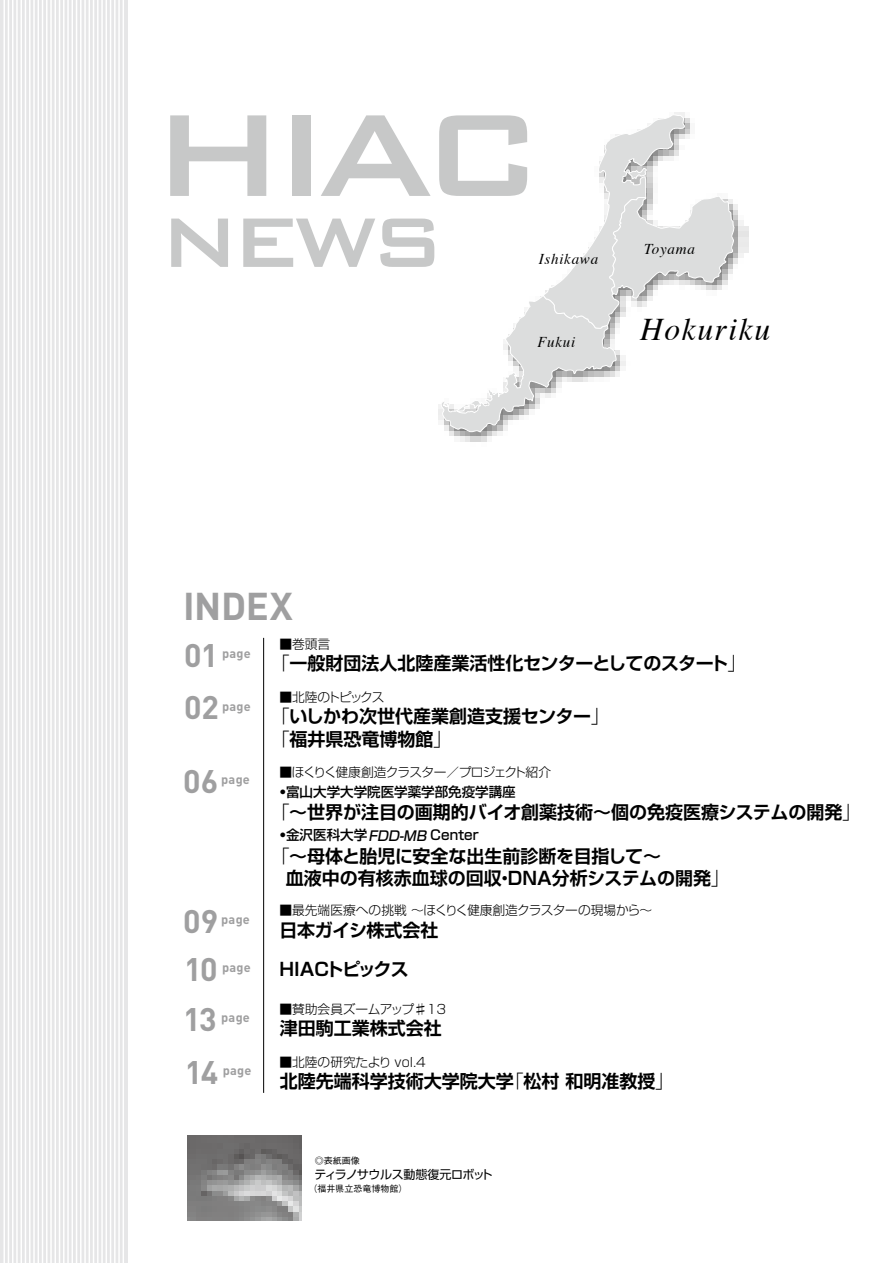
<style>
.page{position:relative;width:893px;height:1263px;background:#fff}
.page>*{position:absolute;margin:0;border:0;box-sizing:border-box;transform-origin:0 0}
.t1{font:500 156px "Bank Gothic";color:#c7c8c8}
.t2{font:500 93.6px "Bank Gothic";color:#c7c8c8}
.t3{font:700 38.25px "DIN";letter-spacing:-.01em;color:#9f9fa0}
.t4{font:700 32.25px "DIN";letter-spacing:-.025em;color:#9f9fa0}
.t5{font:italic 31.5px "Times";letter-spacing:.05em;color:#000}
.t6{font:700 18px/22.8px "Shin Go Pro De";color:#000}
.t7{font:700 18px "Shin Go Pro De";letter-spacing:-.02em;color:#000}
.t8{font:700 18px "Shin Go Pro De";letter-spacing:-.045em;color:#000}
.t9{font:italic 15px "Times";letter-spacing:.05em;color:#000}
.t10{font:500 13.5px "Shin Go Pro";color:#000}
.t11{font:italic 500 13.5px "Shin Go Pro";color:#000}
.t12{font:300 12.75px "Shin Go Pro";color:#000}
.t13{font:700 12.75px "DIN";letter-spacing:.02em;color:#9f9fa0}
.t14{font:300 12.75px "Shin Go Pro";letter-spacing:-.065em;color:#000}
.t15{font:300 12.75px "Shin Go Pro";letter-spacing:-.025em;color:#000}
.t16{font:300 12.75px "Shin Go Pro";letter-spacing:-.095em;color:#000}
.t17{font:12px "Shin Go Pro";letter-spacing:-.035em;color:#000}
.t18{font:500 9px "Gothic BBB Pro";color:#000}
.s1{font-family:"Shin Go Pro";font-weight:300}
.s2{font-weight:900}
</style>
<div class="page">
<div style="left:0;top:0;width:128px;height:1263px;background:#e6e6e7"></div>
<hr style="left:3px;top:0;width:2px;height:1263px;background:#fff">
<hr style="left:8px;top:0;width:1px;height:1263px;background:#fff">
<hr style="left:12px;top:0;width:2px;height:1263px;background:#fff">
<hr style="left:16px;top:0;width:2px;height:1263px;background:#fff">
<hr style="left:21px;top:0;width:1px;height:1263px;background:#fff">
<hr style="left:25px;top:0;width:1px;height:1263px;background:#fff">
<hr style="left:29px;top:0;width:2px;height:1263px;background:#fff">
<hr style="left:33px;top:0;width:2px;height:1263px;background:#fff">
<hr style="left:38px;top:0;width:1px;height:1263px;background:#fff">
<hr style="left:42px;top:0;width:1px;height:1263px;background:#fff">
<hr style="left:46px;top:0;width:2px;height:1263px;background:#fff">
<hr style="left:50px;top:0;width:2px;height:1263px;background:#fff">
<hr style="left:55px;top:0;width:1px;height:1263px;background:#fff">
<hr style="left:59px;top:0;width:1px;height:1263px;background:#fff">
<hr style="left:63px;top:0;width:2px;height:1263px;background:#fff">
<hr style="left:67px;top:0;width:2px;height:1263px;background:#fff">
<hr style="left:72px;top:0;width:1px;height:1263px;background:#fff">
<hr style="left:76px;top:0;width:1px;height:1263px;background:#fff">
<hr style="left:80px;top:0;width:2px;height:1263px;background:#fff">
<hr style="left:84px;top:0;width:2px;height:1263px;background:#fff">
<hr style="left:89px;top:0;width:1px;height:1263px;background:#fff">
<hr style="left:93px;top:0;width:1px;height:1263px;background:#fff">
<hr style="left:97px;top:0;width:2px;height:1263px;background:#fff">
<hr style="left:101px;top:0;width:2px;height:1263px;background:#fff">
<hr style="left:106px;top:0;width:1px;height:1263px;background:#fff">
<hr style="left:110px;top:0;width:1px;height:1263px;background:#fff">
<hr style="left:114px;top:0;width:2px;height:1263px;background:#fff">
<hr style="left:118px;top:0;width:2px;height:1263px;background:#fff">
<hr style="left:123px;top:0;width:1px;height:1263px;background:#fff">
<hr style="left:263px;top:638px;width:1px;height:455px;background:#000">
<img style="left:438px;top:112px;width:310px;height:330px">
<svg style="left:440px;top:114px;width:295px;height:319px"></svg>
<img style="left:187px;top:1135px;width:115px;height:85px">
<h1 class="t1" style="left:150px;top:34px;width:397px">HIAC</h1>
<h2 class="t2" style="left:159px;top:170px;width:288px">NEWS</h2>
<p class="t9" style="left:539px;top:246px;width:61px">Ishikawa</p>
<p class="t9" style="left:537px;top:329px;width:39px">Fukui</p>
<p class="t9" style="left:644px;top:236px;width:52px">Toyama</p>
<h3 class="t5" style="left:640px;top:302px;width:132px">Hokuriku</h3>
<h3 class="t3" style="left:183px;top:581px;width:111px">INDEX</h3>
<h3 class="t4" style="left:184px;top:634px;width:36px">01</h3>
<p class="t13" style="left:222px;top:645px;width:30px">page</p>
<p class="t15" style="left:279px;top:633px;width:52px">■巻頭言</p>
<p class="t6" style="left:271px;top:650px;width:476px"><span class="s1">「</span>一般財団法人北陸産業活性化センターとしてのスタート<span class="s1">」</span></p>
<h3 class="t4" style="left:184px;top:687px;width:36px">02</h3>
<p class="t13" style="left:222px;top:698px;width:30px">page</p>
<p class="t16" style="left:279px;top:686px;width:107px">■北陸のトピックス</p>
<p class="t6" style="left:271px;top:703px;width:339px"><span class="s1">「</span>いしかわ次世代産業創造支援センター<span class="s1">」「</span>福井県恐竜博物館<span class="s1">」</span></p>
<h3 class="t4" style="left:183px;top:760px;width:37px">06</h3>
<p class="t13" style="left:221px;top:771px;width:30px">page</p>
<p class="t14" style="left:279px;top:761px;width:273px">■ほくりく健康創造クラスター／プロジェクト紹介</p>
<p class="t6" style="left:271px;top:799px;width:590px"><span class="s1">「</span>～世界が注目の画期的バイオ創薬技術～個の免疫医療システムの開発<span class="s1">」</span></p>
<p class="t10" style="left:276px;top:780px;width:241px"><span class="s2">・</span>富山大学大学院医学薬学部免疫学講座</p>
<p class="t10" style="left:276px;top:824px;width:204px"><span class="s2">・</span>金沢医科大学　　　　 Center</p>
<p class="t11" style="left:368px;top:824px;width:63px">FDD-MB</p>
<p class="t6" style="left:286px;top:843px;width:445px;text-indent:-14px"><span class="s1">「</span>～母体と胎児に安全な出生前診断を目指して～<br>血液中の有核赤血球の回収・DNA分析システムの開発<span class="s1">」</span></p>
<h3 class="t4" style="left:183px;top:900px;width:37px">09</h3>
<p class="t13" style="left:221px;top:911px;width:30px">page</p>
<p class="t12" style="left:279px;top:900px;width:374px">■最先端医療への挑戦 ～ほくりく健康創造クラスターの現場から～</p>
<p class="t7" style="left:280px;top:915px;width:161px">日本ガイシ株式会社</p>
<h3 class="t4" style="left:184px;top:948px;width:35px">10</h3>
<p class="t13" style="left:222px;top:959px;width:30px">page</p>
<p class="t8" style="left:279px;top:954px;width:131px">HIACトピックス</p>
<h3 class="t4" style="left:183px;top:998px;width:35px">13</h3>
<p class="t13" style="left:221px;top:1009px;width:30px">page</p>
<h3 class="t4" style="left:185px;top:1051px;width:35px">14</h3>
<p class="t13" style="left:223px;top:1062px;width:30px">page</p>
<p class="t15" style="left:279px;top:998px;width:168px">■賛助会員ズームアップ♯13</p>
<p class="t6" style="left:280px;top:1015px;width:163px">津田駒工業株式会社</p>
<p class="t12" style="left:279px;top:1051px;width:148px">■北陸の研究たより vol.4</p>
<p class="t6" style="left:280px;top:1068px;width:395px">北陸先端科学技術大学院大学<span class="s1">「</span>松村 和明准教授<span class="s1">」</span></p>
<p class="t18" style="left:315px;top:1153px;width:46px">◎表紙画像</p>
<p class="t17" style="left:314px;top:1164px;width:180px">ティラノサウルス動態復元ロボット</p>
<p class="t18" style="left:308px;top:1181px;width:100px">（福井県立恐竜博物館）</p>
</div>
